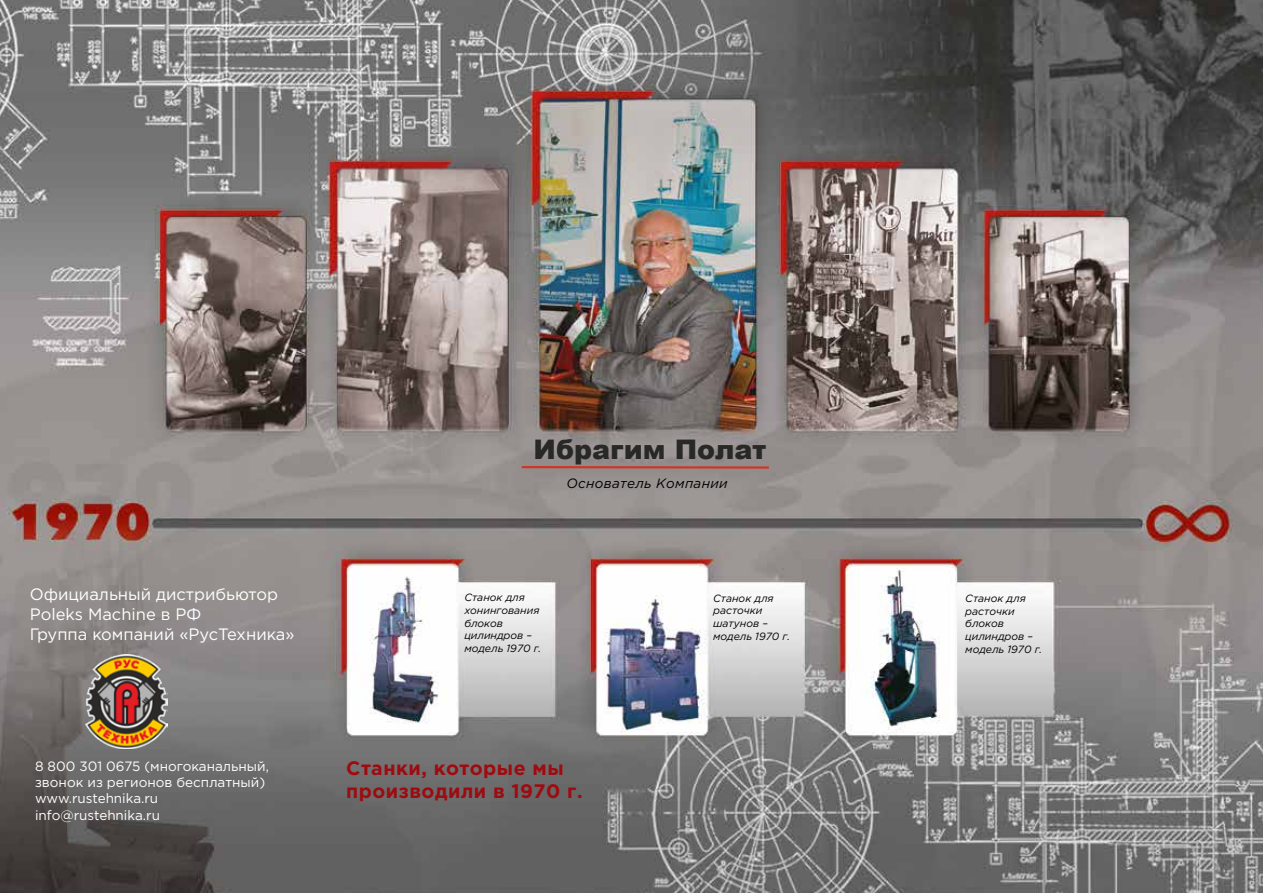
<style>
.page{position:relative;width:1263px;height:893px;background:#fff}
.page>*{position:absolute;margin:0;border:0;box-sizing:border-box;transform-origin:0 0}
.t1{font:900 27px "Arial";color:#282827}
.t2{font:700 19.5px/23.4px "Gotham Pro";letter-spacing:.025em;color:#9e0b10}
.t3{font:16.5px/19.8px "Gotham Pro";color:#fff}
.t4{font:13.5px/16.2px "Gotham Pro";color:#fff}
.t5{font:italic 13.5px "Gotham Pro";letter-spacing:.025em;color:#000}
.t6{font:italic 10.5px/12.6px "Gotham Pro";color:#000}
</style>
<div class="page">
<img style="left:0;top:0;width:1263px;height:893px">
<hr style="left:522px;top:466px;width:247px;height:3px;background:#cb372a">
<img style="left:85px;top:655px;width:82px;height:93px">
<h3 class="t3" style="left:30px;top:584px;width:266px">Официальный дистрибьютор<br>Poleks Machine в РФ<br>Группа компаний «РусТехника»</h3>
<p class="t4" style="left:35px;top:758px;width:235px">8 800 301 0675 (многоканальный, звонок из регионов бесплатный) www.rustehnika.ru info@rustehnika.ru</p>
<h1 class="t1" style="left:533px;top:430px;width:234px">Ибрагим Полат</h1>
<p class="t5" style="left:566px;top:476px;width:163px">Основатель Компании</p>
<p class="t6" style="left:464px;top:591px;width:78px">Станок для хонингования блоков цилиндров – модель 1970 г.</p>
<p class="t6" style="left:713px;top:592px;width:78px">Станок для расточки шатунов – модель 1970 г.</p>
<p class="t6" style="left:965px;top:592px;width:78px">Станок для расточки блоков цилиндров – модель 1970 г.</p>
<h2 class="t2" style="left:346px;top:755px;width:238px">Станки, которые мы производили в 1970 г.</h2>
</div>
